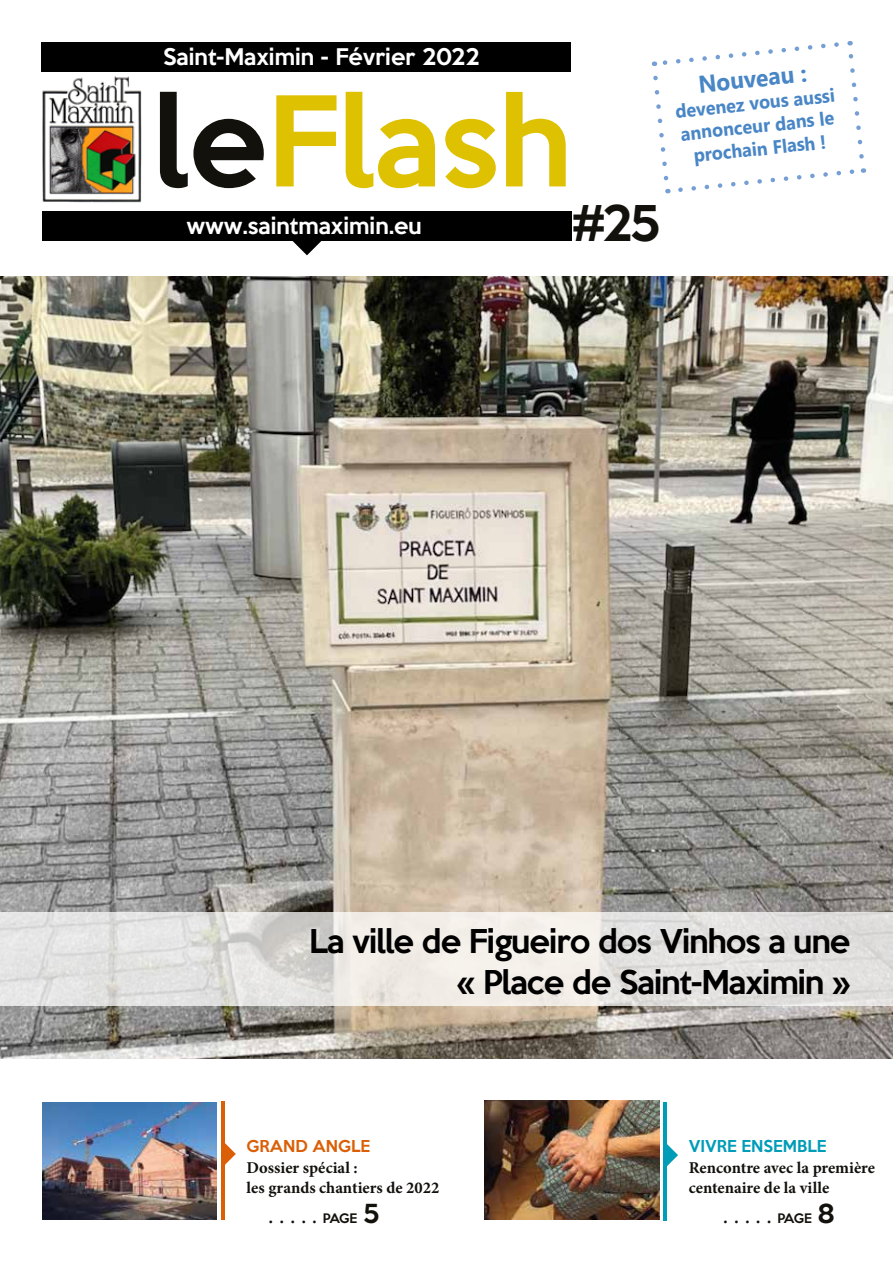
<style>
.page{position:relative;width:893px;height:1263px;background:#fff}
.page>*{position:absolute;margin:0;border:0;box-sizing:border-box;transform-origin:0 0}
.t1{font:500 114px "Keep Calm";color:#dec100}
.t2{font:500 45px "Keep Calm";color:#12110c}
.t3{font:500 30px/40.5px "Keep Calm";letter-spacing:-.03em;color:#000;text-align:right}
.t4{font:700 24.15px "Segoe UI";color:#4986c6;scale:.94 1}
.t5{font:24px "Minion Pro";color:#12110c}
.t6{font:500 21px "Keep Calm";color:#fff}
.t7{font:700 19.05px/23px "Segoe UI";color:#4986c6;text-align:center;scale:.94 1}
.t8{font:700 16.5px/19.8px "Minion Pro";color:#12110c}
.t9{font:500 15px "Keep Calm";color:#009cb8}
.t10{font:500 15px "Keep Calm";color:#da5f06}
.s1{color:#12110c}
.s2{font-family:"Keep Calm";font-weight:500;font-size:12px}
.s3{font-family:"Keep Calm";font-weight:500}
</style>
<div class="page">
<svg style="left:292px;top:241px;width:30px;height:14px"></svg>
<div style="left:42px;top:212px;width:530px;height:29px;background:#000"></div>
<div style="left:41px;top:43px;width:530px;height:29px;background:#000"></div>
<img style="left:42px;top:76px;width:99px;height:126px">
<svg style="left:651px;top:41px;width:215px;height:153px"></svg>
<img style="left:43px;top:1102px;width:174px;height:117px">
<img style="left:485px;top:1101px;width:174px;height:118px">
<hr style="left:221px;top:1101px;width:4px;height:118px;background:#da5f06">
<hr style="left:663px;top:1102px;width:4px;height:118px;background:#009cb8">
<svg style="left:225px;top:1143px;width:11px;height:22px"></svg>
<svg style="left:667px;top:1144px;width:11px;height:22px"></svg>
<img style="left:0;top:276px;width:893px;height:783px">
<svg style="left:0;top:912px;width:893px;height:94px;background:#e5e3e0"></svg>
<p class="t6" style="left:163px;top:38px;width:318px">Saint-Maximin - Février 2022</p>
<h1 class="t1" style="left:153px;top:42px;width:420px"><span class="s1">le</span>Flash</h1>
<p class="t6" style="left:186px;top:207px;width:237px">www.saintmaximin.eu</p>
<h2 class="t2" style="left:572px;top:184px;width:90px">#25</h2>
<h3 class="t4" style="left:697px;top:67px;width:117px;rotate:-6deg">Nouveau :</h3>
<p class="t7" style="left:674px;top:99px;width:172px;rotate:-6deg">devenez vous aussi annonceur dans le prochain Flash !</p>
<h3 class="t3" style="left:309px;top:918px;width:543px">La ville de Figueiro dos Vinhos a une « Place de Saint-Maximin »</h3>
<p class="t10" style="left:247px;top:1133px;width:125px">GRAND ANGLE</p>
<p class="t9" style="left:689px;top:1133px;width:139px">VIVRE ENSEMBLE</p>
<p class="t8" style="left:247px;top:1158px;width:194px">Dossier spécial :<br>les grands chantiers de 2022</p>
<p class="t8" style="left:689px;top:1158px;width:188px">Rencontre avec la première centenaire de la ville</p>
<h3 class="t5" style="left:268px;top:1199px;width:113px">. . . . . <span class="s2">PAGE</span> <span class="s3">5</span></h3>
<h3 class="t5" style="left:723px;top:1199px;width:114px">. . . . . <span class="s2">PAGE</span> <span class="s3">8</span></h3>
</div>
